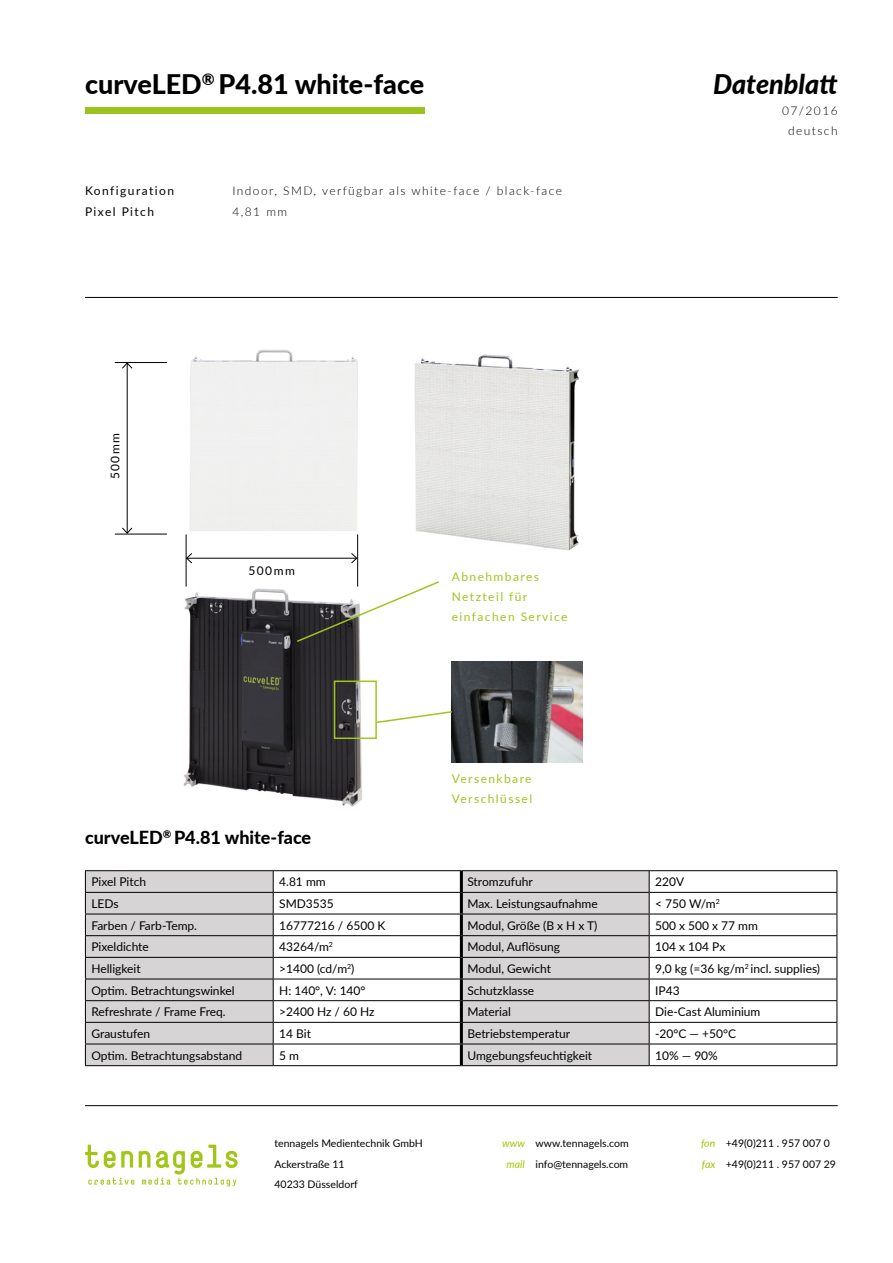
<style>
.page{position:relative;width:893px;height:1263px;background:#fff}
.page>*{position:absolute;margin:0;border:0;box-sizing:border-box;transform-origin:0 0}
.t1{font:800 27px "Lato";color:#000}
.t2{font:italic 800 27px "Lato";color:#000}
.t3{font:800 18px "Lato";color:#000}
.t4{font:12px "Lato";color:#000}
.t5{font:300 12px/20.2px "Lato";letter-spacing:.12em;color:#000}
.t6{font:12px/20.2px "Lato";letter-spacing:.12em;color:#a0c51e}
.t7{font:12px/20.2px "Lato";letter-spacing:.12em;color:#000}
.t8{font:10.5px/20.2px "Lato";color:#000}
.t9{font:italic 10.5px/20.2px "Lato";color:#a2c502;text-align:center}
</style>
<div class="page">
<hr style="left:85px;top:1105px;width:753px;height:1px;background:#000">
<hr style="left:85px;top:297px;width:753px;height:1px;background:#000">
<svg style="left:85px;top:1144px;width:153px;height:42px"></svg>
<div style="left:85px;top:107px;width:339px;height:7px;background:#9bc31c"></div>
<img style="left:414px;top:354px;width:166px;height:197px">
<hr style="left:127px;top:363px;width:1px;height:170px;background:#000">
<svg style="left:122px;top:363px;width:11px;height:6px"></svg>
<svg style="left:121px;top:527px;width:12px;height:7px"></svg>
<hr style="left:115px;top:362px;width:52px;height:1px;background:#000">
<hr style="left:115px;top:534px;width:52px;height:1px;background:#000">
<img style="left:183px;top:581px;width:179px;height:226px">
<hr style="left:187px;top:558px;width:170px;height:1px;background:#000">
<svg style="left:187px;top:553px;width:6px;height:11px"></svg>
<svg style="left:350px;top:553px;width:7px;height:11px"></svg>
<hr style="left:186px;top:534px;width:1px;height:52px;background:#000">
<hr style="left:357px;top:534px;width:1px;height:52px;background:#000">
<img style="left:452px;top:662px;width:130px;height:100px">
<svg style="left:377px;top:710px;width:76px;height:14px"></svg>
<div style="left:334px;top:680px;width:43px;height:59px;border:2px solid #a0c51e"></div>
<svg style="left:295px;top:580px;width:144px;height:63px"></svg>
<svg style="left:86px;top:871px;width:563px;height:194px;fill:#d6d4d4"></svg>
<hr style="left:85px;top:870px;width:188px;height:1px;background:#000">
<hr style="left:273px;top:870px;width:188px;height:1px;background:#000">
<hr style="left:649px;top:870px;width:188px;height:1px;background:#000">
<hr style="left:85px;top:892px;width:188px;height:1px;background:#000">
<hr style="left:85px;top:914px;width:188px;height:1px;background:#000">
<hr style="left:85px;top:935px;width:188px;height:1px;background:#000">
<hr style="left:85px;top:957px;width:188px;height:1px;background:#000">
<hr style="left:85px;top:979px;width:188px;height:1px;background:#000">
<hr style="left:85px;top:1000px;width:188px;height:1px;background:#000">
<hr style="left:85px;top:1022px;width:188px;height:1px;background:#000">
<hr style="left:85px;top:1043px;width:188px;height:1px;background:#000">
<svg style="left:85px;top:871px;width:1px;height:194px"></svg>
<svg style="left:273px;top:871px;width:1px;height:194px"></svg>
<svg style="left:837px;top:871px;width:1px;height:194px"></svg>
<hr style="left:85px;top:1065px;width:188px;height:1px;background:#000">
<hr style="left:273px;top:1065px;width:188px;height:1px;background:#000">
<hr style="left:649px;top:1065px;width:188px;height:1px;background:#000">
<hr style="left:273px;top:892px;width:188px;height:1px;background:#000">
<hr style="left:649px;top:892px;width:188px;height:1px;background:#000">
<hr style="left:273px;top:914px;width:188px;height:1px;background:#000">
<hr style="left:649px;top:914px;width:188px;height:1px;background:#000">
<hr style="left:273px;top:935px;width:188px;height:1px;background:#000">
<hr style="left:649px;top:935px;width:188px;height:1px;background:#000">
<hr style="left:273px;top:957px;width:188px;height:1px;background:#000">
<hr style="left:649px;top:957px;width:188px;height:1px;background:#000">
<hr style="left:273px;top:979px;width:188px;height:1px;background:#000">
<hr style="left:649px;top:979px;width:188px;height:1px;background:#000">
<hr style="left:273px;top:1000px;width:188px;height:1px;background:#000">
<hr style="left:649px;top:1000px;width:188px;height:1px;background:#000">
<hr style="left:273px;top:1022px;width:188px;height:1px;background:#000">
<hr style="left:649px;top:1022px;width:188px;height:1px;background:#000">
<hr style="left:273px;top:1043px;width:188px;height:1px;background:#000">
<hr style="left:649px;top:1043px;width:188px;height:1px;background:#000">
<hr style="left:461px;top:870px;width:188px;height:1px;background:#000">
<hr style="left:461px;top:892px;width:188px;height:1px;background:#000">
<hr style="left:461px;top:914px;width:188px;height:1px;background:#000">
<hr style="left:461px;top:935px;width:188px;height:1px;background:#000">
<hr style="left:461px;top:957px;width:188px;height:1px;background:#000">
<hr style="left:461px;top:979px;width:188px;height:1px;background:#000">
<hr style="left:461px;top:1000px;width:188px;height:1px;background:#000">
<hr style="left:461px;top:1022px;width:188px;height:1px;background:#000">
<hr style="left:461px;top:1043px;width:188px;height:1px;background:#000">
<svg style="left:649px;top:871px;width:1px;height:194px"></svg>
<hr style="left:461px;top:1065px;width:188px;height:1px;background:#000">
<hr style="left:460px;top:871px;width:3px;height:21px;background:#000">
<hr style="left:460px;top:893px;width:3px;height:21px;background:#000">
<hr style="left:460px;top:914px;width:3px;height:21px;background:#000">
<hr style="left:460px;top:936px;width:3px;height:21px;background:#000">
<hr style="left:460px;top:958px;width:3px;height:21px;background:#000">
<hr style="left:460px;top:979px;width:3px;height:21px;background:#000">
<hr style="left:460px;top:1001px;width:3px;height:21px;background:#000">
<hr style="left:460px;top:1023px;width:3px;height:20px;background:#000">
<hr style="left:460px;top:1044px;width:3px;height:21px;background:#000">
<h1 class="t1" style="left:85px;top:65px;width:341px">curveLED<sup>®</sup> P4.81 white-face</h1>
<p class="t7" style="left:85px;top:180px;width:91px">Konfiguration<br>Pixel Pitch</p>
<p class="t5" style="left:232px;top:181px;width:331px">Indoor, SMD, verfügbar als white-face / black-face<br>4,81 mm</p>
<p class="t4" style="left:107px;top:479px;width:48px;rotate:-90deg">500mm</p>
<p class="t4" style="left:248px;top:562px;width:48px">500mm</p>
<h2 class="t3" style="left:85px;top:824px;width:228px">curveLED<sup>®</sup> P4.81 white-face</h2>
<p class="t6" style="left:452px;top:566px;width:117px">Abnehmbares<br>Netzteil für einfachen Service</p>
<p class="t6" style="left:452px;top:768px;width:82px">Versenkbare<br>Verschlüssel</p>
<h1 class="t2" style="left:713px;top:65px;width:126px">Datenblatt</h1>
<p class="t5" style="left:782px;top:100px;width:57px;text-align:center">07/2016 deutsch</p>
<p class="t4" style="left:91px;top:873px;width:56px">Pixel Pitch</p>
<p class="t4" style="left:279px;top:873px;width:48px">4.81 mm</p>
<p class="t4" style="left:467px;top:873px;width:67px">Stromzufuhr</p>
<p class="t4" style="left:655px;top:873px;width:31px">220V</p>
<p class="t4" style="left:91px;top:895px;width:29px">LEDs</p>
<p class="t4" style="left:279px;top:895px;width:56px">SMD3535</p>
<p class="t4" style="left:467px;top:895px;width:132px">Max. Leistungsaufnahme</p>
<p class="t4" style="left:655px;top:895px;width:66px">&lt; 750 W/m<sup>2</sup></p>
<p class="t4" style="left:91px;top:917px;width:107px">Farben / Farb-Temp.</p>
<p class="t4" style="left:279px;top:917px;width:108px">16777216 / 6500 K</p>
<p class="t4" style="left:467px;top:917px;width:132px">Modul, Größe (B x H x T)</p>
<p class="t4" style="left:655px;top:917px;width:104px">500 x 500 x 77 mm</p>
<p class="t4" style="left:91px;top:938px;width:59px">Pixeldichte</p>
<p class="t4" style="left:279px;top:938px;width:55px">43264/m<sup>2</sup></p>
<p class="t4" style="left:467px;top:938px;width:94px">Modul, Auflösung</p>
<p class="t4" style="left:655px;top:938px;width:72px">104 x 104 Px</p>
<p class="t4" style="left:91px;top:960px;width:51px">Helligkeit</p>
<p class="t4" style="left:279px;top:960px;width:77px">&gt;1400 (cd/m<sup>2</sup>)</p>
<p class="t4" style="left:467px;top:960px;width:85px">Modul, Gewicht</p>
<p class="t4" style="left:655px;top:960px;width:166px">9,0 kg (=36 kg/m<sup>2</sup> incl. supplies)</p>
<p class="t4" style="left:91px;top:982px;width:145px">Optim. Betrachtungswinkel</p>
<p class="t4" style="left:279px;top:982px;width:88px">H: 140°, V: 140°</p>
<p class="t4" style="left:467px;top:982px;width:68px">Schutzklasse</p>
<p class="t4" style="left:655px;top:982px;width:26px">IP43</p>
<p class="t4" style="left:91px;top:1003px;width:136px">Refreshrate / Frame Freq.</p>
<p class="t4" style="left:279px;top:1003px;width:97px">&gt;2400 Hz / 60 Hz</p>
<p class="t4" style="left:467px;top:1003px;width:45px">Material</p>
<p class="t4" style="left:655px;top:1003px;width:107px">Die-Cast Aluminium</p>
<p class="t4" style="left:91px;top:1025px;width:60px">Graustufen</p>
<p class="t4" style="left:279px;top:1025px;width:33px">14 Bit</p>
<p class="t4" style="left:467px;top:1025px;width:104px">Betriebstemperatur</p>
<p class="t4" style="left:655px;top:1025px;width:82px">-20°C — +50°C</p>
<p class="t4" style="left:91px;top:1047px;width:152px">Optim. Betrachtungsabstand</p>
<p class="t4" style="left:279px;top:1047px;width:21px">5 m</p>
<p class="t4" style="left:467px;top:1047px;width:126px">Umgebungsfeuchtigkeit</p>
<p class="t4" style="left:655px;top:1047px;width:64px">10% — 90%</p>
<p class="t9" style="left:502px;top:1133px;width:24px">www mail</p>
<p class="t8" style="left:726px;top:1133px;width:112px">+49(0)211 . 957 007 0 +49(0)211 . 957 007 29</p>
<p class="t8" style="left:274px;top:1133px;width:150px">tennagels Medientechnik GmbH<br>Ackerstraße 11<br>40233 Düsseldorf</p>
<p class="t8" style="left:536px;top:1133px;width:95px">www.tennagels.com info@tennagels.com</p>
<p class="t9" style="left:701px;top:1133px;width:16px;text-align:left">fon fax</p>
</div>
